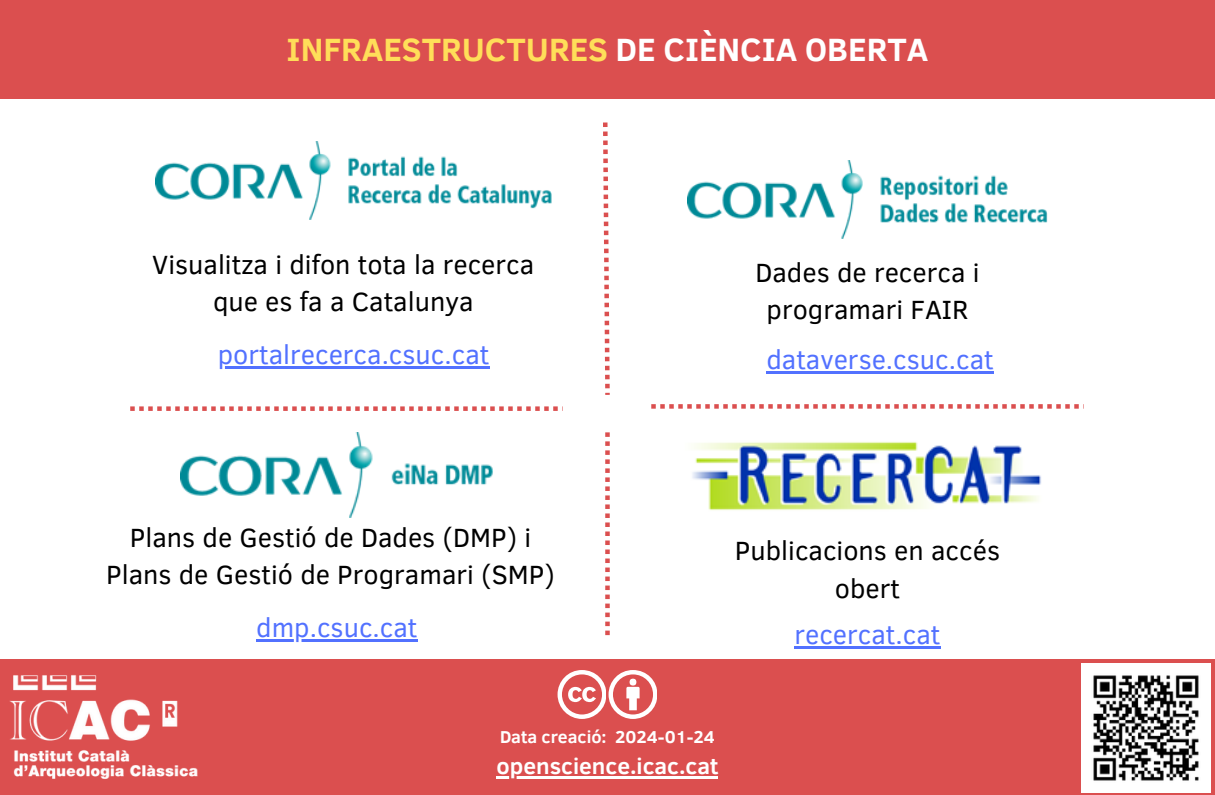
<style>
.page{position:relative;width:1215px;height:795px;background:#fff}
.page>*{position:absolute;margin:0;border:0;box-sizing:border-box;transform-origin:0 0}
.t1{font:700 33px "Clear Sans";color:#ffde59}
.t2{font:27px/37.2px "Clear Sans";color:#000;text-align:center}
.t3{font:27px "Clear Sans";color:#5271ff}
.t4{font:700 22.8px "Clear Sans";color:#fff}
.t5{font:700 17.7px "Clear Sans";color:#fff}
.s1{color:#fff}
</style>
<div class="page">
<div style="left:0;top:658px;width:1215px;height:136px;background:#db4f4f"></div>
<svg style="left:558px;top:670px;width:99px;height:48px"></svg>
<img style="left:0;top:658px;width:236px;height:121px">
<hr style="left:497px;top:775px;width:221px;height:3px;background:#fff">
<div style="left:0;top:0;width:1215px;height:99px;background:#db4f4f"></div>
<img style="left:688px;top:160px;width:360px;height:78px">
<hr style="left:766px;top:371px;width:228px;height:2px;background:#5271ff">
<img style="left:180px;top:432px;width:313px;height:85px">
<hr style="left:256px;top:639px;width:162px;height:2px;background:#5271ff">
<svg style="left:603px;top:122px;width:7px;height:272px"></svg>
<svg style="left:130px;top:406px;width:433px;height:4px"></svg>
<svg style="left:605px;top:432px;width:5px;height:202px"></svg>
<svg style="left:651px;top:404px;width:433px;height:4px"></svg>
<img style="left:156px;top:141px;width:396px;height:78px">
<hr style="left:218px;top:366px;width:272px;height:2px;background:#5271ff">
<img style="left:692px;top:441px;width:349px;height:70px">
<hr style="left:794px;top:645px;width:147px;height:3px;background:#5271ff">
<img style="left:1081px;top:663px;width:130px;height:129px">
<p class="t1" style="left:287px;top:25px;width:643px">INFRAESTRUCTURES <span class="s1">DE CIÈNCIA OBERTA</span></p>
<h2 class="t2" style="left:152px;top:244px;width:384px">Visualitza i difon tota la recerca que es fa a Catalunya</h2>
<h2 class="t3" style="left:218px;top:335px;width:273px">portalrecerca.csuc.cat</h2>
<h2 class="t2" style="left:755px;top:252px;width:226px">Dades de recerca i programari FAIR</h2>
<h2 class="t3" style="left:766px;top:340px;width:229px">dataverse.csuc.cat</h2>
<h2 class="t2" style="left:106px;top:517px;width:450px">Plans de Gestió de Dades (DMP) i<br>Plans de Gestió de Programari (SMP)</h2>
<h2 class="t3" style="left:256px;top:607px;width:163px">dmp.csuc.cat</h2>
<p class="t2" style="left:735px;top:530px;width:267px">Publicacions en accés obert</p>
<p class="t3" style="left:794px;top:614px;width:148px">recercat.cat</p>
<h2 class="t5" style="left:500px;top:723px;width:216px">Data creació: 2024-01-24</h2>
<h2 class="t4" style="left:497px;top:749px;width:223px">openscience.icac.cat</h2>
</div>
